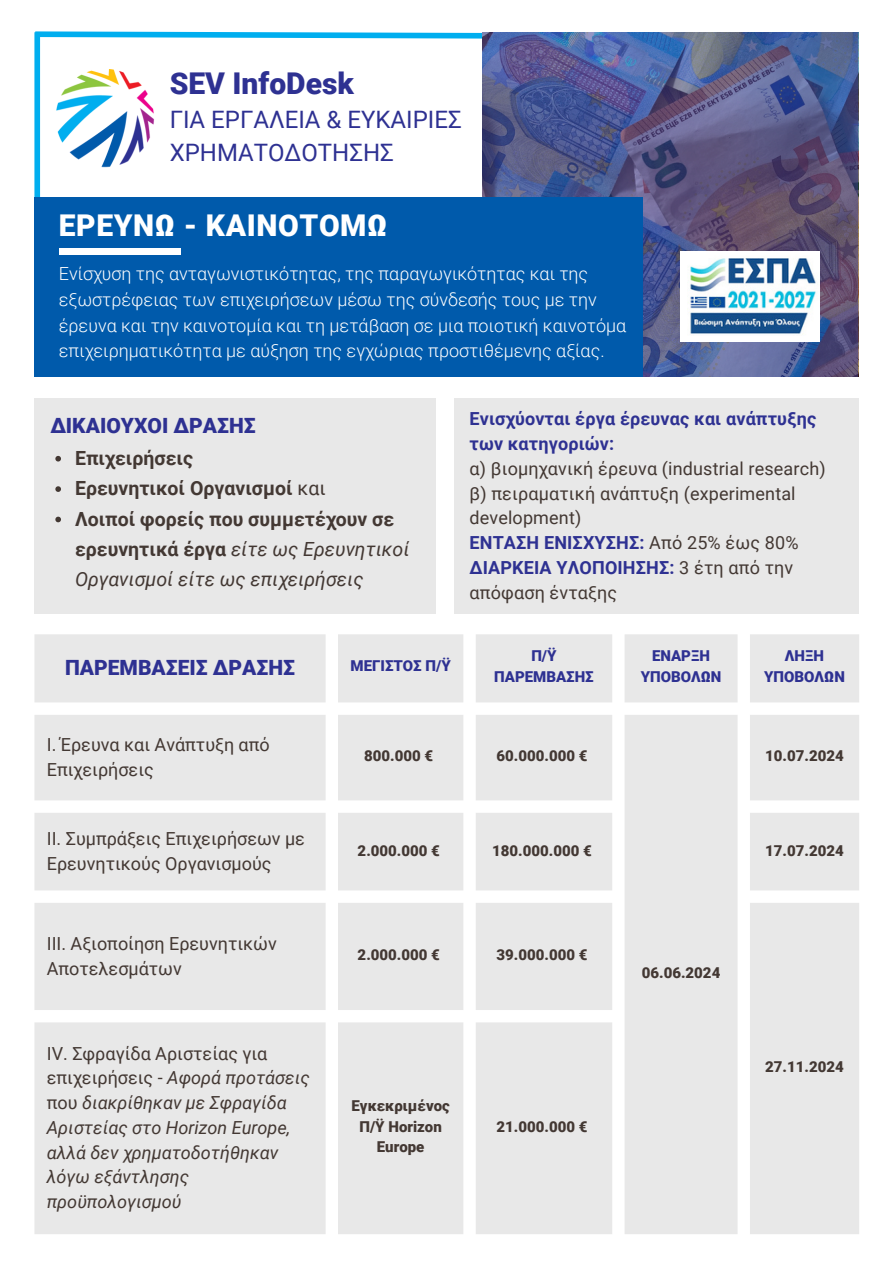
<style>
.page{position:relative;width:894px;height:1264px;background:#fff}
.page>*{position:absolute;margin:0;border:0;box-sizing:border-box;transform-origin:0 0}
.t1{font:900 30px "Roboto";letter-spacing:.02em;color:#fff}
.t2{font:900 30px "Roboto";color:#2e3192}
.t3{font:24px/32.7px "Roboto";color:#2e3192}
.t4{font:900 21px "Roboto";color:#2e3192}
.t5{font:italic 19.5px/30.3px "Roboto";color:#433833}
.t6{font:700 19.5px "Roboto";color:#433833}
.t7{font:18px/24.8px "Roboto";color:#433833}
.t8{font:300 18px/25.8px "Roboto";color:#fff}
.t9{font:italic 18px/24.8px "Roboto";color:#433833}
.t10{font:700 18px/24.8px "Roboto";letter-spacing:.01em;color:#2e3192}
.t11{font:900 15px/20.2px "Roboto";color:#433833;text-align:center}
.t12{font:900 15px/20.2px "Roboto";color:#2e3192;text-align:center}
.s1{font-weight:400}
.s2{font-weight:700;font-style:normal}
.s3{font-weight:400;color:#433833}
.s4{font-weight:700;color:#2e3192}
.s5{font-style:normal}
</style>
<div class="page">
<div style="left:454px;top:398px;width:404px;height:215px;background:#e8e8e8"></div>
<div style="left:34px;top:398px;width:402px;height:215px;background:#e8e8e8"></div>
<svg style="left:35px;top:31px;width:824px;height:12px"></svg>
<div style="left:34px;top:32px;width:6px;height:181px;background:#00aeef"></div>
<img style="left:56px;top:69px;width:98px;height:99px">
<img style="left:482px;top:32px;width:375px;height:344px">
<div style="left:34px;top:197px;width:608px;height:180px;background:#005aab"></div>
<div style="left:59px;top:248px;width:121px;height:6px;background:#fff"></div>
<img style="left:680px;top:251px;width:139px;height:90px">
<svg style="left:34px;top:634px;width:824px;height:600px;background:#eaeaea"></svg>
<svg style="left:55px;top:456px;width:6px;height:5px"></svg>
<svg style="left:55px;top:486px;width:6px;height:6px"></svg>
<svg style="left:55px;top:516px;width:6px;height:6px"></svg>
<p class="t2" style="left:170px;top:66px;width:185px">SEV InfoDesk</p>
<p class="t3" style="left:170px;top:104px;width:293px">ΓΙΑ ΕΡΓΑΛΕΙΑ &amp; ΕΥΚΑΙΡΙΕΣ<br>ΧΡΗΜΑΤΟΔΟΤΗΣΗΣ</p>
<p class="t1" style="left:59px;top:208px;width:330px">ΕΡΕΥΝΩ - ΚΑΙΝΟΤΟΜΩ</p>
<p class="t8" style="left:59px;top:261px;width:569px">Ενίσχυση της ανταγωνιστικότητας, της παραγωγικότητας και της εξωστρέφειας των επιχειρήσεων μέσω της σύνδεσής τους με την έρευνα και την καινοτομία και τη μετάβαση σε μια ποιοτική καινοτόμα επιχειρηματικότητα με αύξηση της εγχώριας προστιθέμενης αξίας.</p>
<p class="t4" style="left:50px;top:413px;width:207px">ΔΙΚΑΙΟΥΧΟΙ ΔΡΑΣΗΣ</p>
<p class="t6" style="left:75px;top:447px;width:120px">Επιχειρήσεις</p>
<p class="t6" style="left:75px;top:477px;width:252px">Ερευνητικοί Οργανισμοί <span class="s1">και</span></p>
<p class="t5" style="left:75px;top:504px;width:336px"><span class="s2">Λοιποί φορείς που συμμετέχουν σε ερευνητικά έργα</span> είτε ως Ερευνητικοί<br>Οργανισμοί είτε ως επιχειρήσεις</p>
<p class="t4" style="left:65px;top:655px;width:231px">ΠΑΡΕΜΒΑΣΕΙΣ ΔΡΑΣΗΣ</p>
<h1 class="t12" style="left:350px;top:656px;width:102px">ΜΕΓΙΣΤΟΣ Π/Ϋ</h1>
<p class="t10" style="left:469px;top:407px;width:348px">Ενισχύονται έργα έρευνας και ανάπτυξης των κατηγοριών:</p>
<p class="t7" style="left:469px;top:456px;width:357px">α) βιομηχανική έρευνα (industrial research)</p>
<p class="t7" style="left:469px;top:481px;width:327px">β) πειραματική ανάπτυξη (experimental development)</p>
<p class="t10" style="left:469px;top:530px;width:330px">ΕΝΤΑΣΗ ΕΝΙΣΧΥΣΗΣ: <span class="s3">Από 25% έως 80%</span></p>
<p class="t7" style="left:469px;top:555px;width:325px"><span class="s4">ΔΙΑΡΚΕΙΑ ΥΛΟΠΟΙΗΣΗΣ:</span> 3 έτη από την απόφαση ένταξης</p>
<p class="t12" style="left:531px;top:646px;width:27px">Π/Ϋ</p>
<h3 class="t12" style="left:494px;top:666px;width:101px">ΠΑΡΕΜΒΑΣΗΣ</h3>
<p class="t12" style="left:640px;top:646px;width:82px">ΕΝΑΡΞΗ<br>ΥΠΟΒΟΛΩΝ</p>
<p class="t12" style="left:764px;top:646px;width:82px">ΛΗΞΗ<br>ΥΠΟΒΟΛΩΝ</p>
<p class="t7" style="left:47px;top:732px;width:224px">I. Έρευνα και Ανάπτυξη από<br>Επιχειρήσεις</p>
<p class="t7" style="left:47px;top:826px;width:259px">II. Συμπράξεις Επιχειρήσεων με<br>Ερευνητικούς Οργανισμούς</p>
<p class="t7" style="left:47px;top:931px;width:231px">III. Αξιοποίηση Ερευνητικών<br>Αποτελεσμάτων</p>
<p class="t9" style="left:47px;top:1040px;width:264px"><span class="s5">IV. Σφραγίδα Αριστείας για επιχειρήσεις -</span> Αφορά προτάσεις <span class="s5">που</span> διακρίθηκαν με Σφραγίδα<br>Αριστείας στο Horizon Europe, αλλά δεν χρηματοδοτήθηκαν λόγω εξάντλησης προϋπολογισμού</p>
<p class="t11" style="left:364px;top:745px;width:71px">800.000 €</p>
<p class="t11" style="left:496px;top:745px;width:92px">60.000.000 €</p>
<p class="t11" style="left:765px;top:745px;width:80px">10.07.2024</p>
<p class="t11" style="left:357px;top:840px;width:84px">2.000.000 €</p>
<p class="t11" style="left:492px;top:840px;width:101px">180.000.000 €</p>
<p class="t11" style="left:765px;top:840px;width:80px">17.07.2024</p>
<p class="t11" style="left:357px;top:945px;width:84px">2.000.000 €</p>
<p class="t11" style="left:496px;top:945px;width:92px">39.000.000 €</p>
<p class="t11" style="left:351px;top:1096px;width:100px">Εγκεκριμένος<br>Π/Ϋ Horizon<br>Europe</p>
<p class="t11" style="left:496px;top:1116px;width:92px">21.000.000 €</p>
<p class="t11" style="left:641px;top:962px;width:80px">06.06.2024</p>
<p class="t11" style="left:765px;top:1056px;width:80px">27.11.2024</p>
</div>
